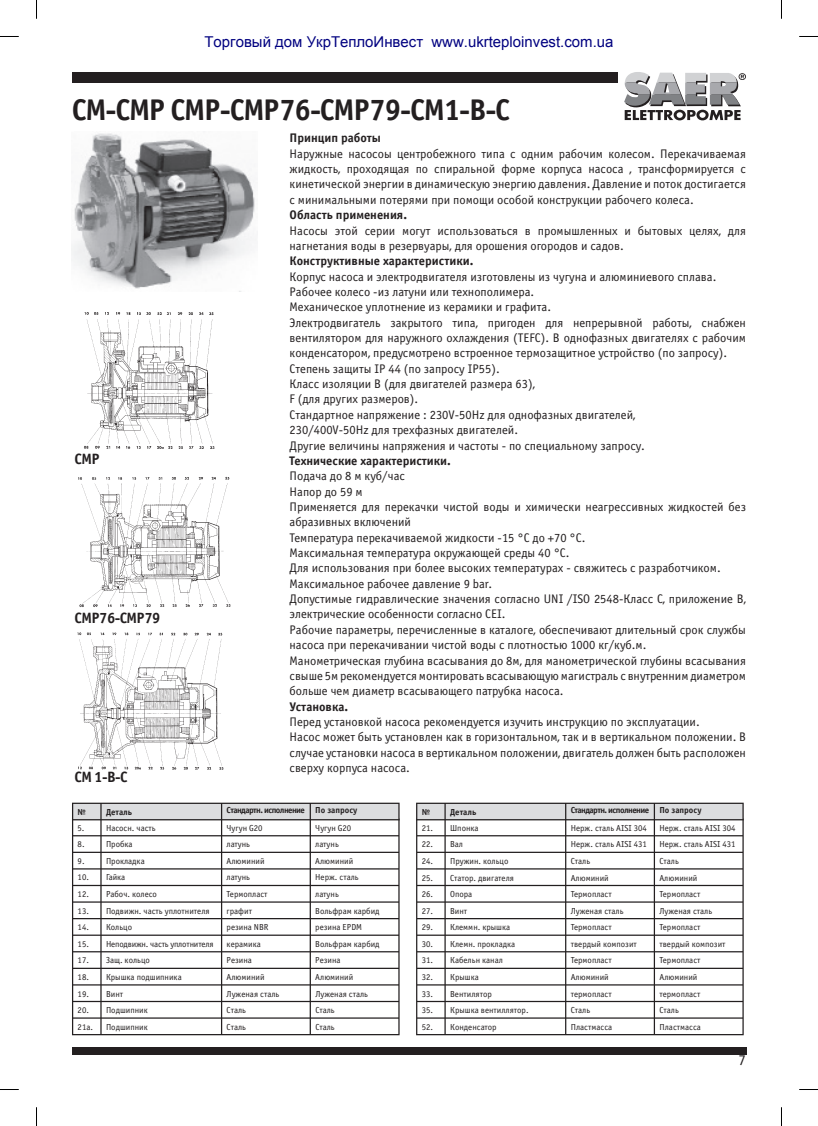
<style>
.page{position:relative;width:818px;height:1126px;background:#fff}
.page>*{position:absolute;margin:0;border:0;box-sizing:border-box;transform-origin:0 0}
.t1{font:700 30px "Officina Sans C";letter-spacing:-.04em;color:#231f20}
.t2{font:700 15px "Officina Sans C";letter-spacing:-.04em;color:#231f20}
.t3{font:15px "Officina Sans C";color:#231f20}
.t4{font:14.88px "Arial";color:#000080}
.t5{font:12.5px/15.4px "Officina Sans C";color:#231f20}
.t6{font:700 12.5px "Officina Sans C";color:#231f20}
.t7{font:8.75px "Officina Sans C";color:#231f20}
.t8{font:700 8.75px "Officina Sans C";letter-spacing:-.06em;color:#231f20}
.t9{font:8.75px "Officina Sans C";letter-spacing:-.02em;color:#231f20}
</style>
<div class="page">
<svg style="left:624px;top:72px;width:121px;height:48px"></svg>
<div style="left:72px;top:72px;width:545px;height:11px;background:#231f20"></div>
<div style="left:72px;top:1046px;width:673px;height:7px;background:#231f20"></div>
<img style="left:72px;top:133px;width:184px;height:159px">
<img style="left:84px;top:312px;width:131px;height:137px">
<img style="left:78px;top:476px;width:153px;height:131px">
<img style="left:77px;top:632px;width:147px;height:138px">
<hr style="left:72px;top:1033px;width:327px;height:2px;background:#231f20">
<hr style="left:416px;top:1033px;width:327px;height:2px;background:#231f20">
<svg style="left:72px;top:802px;width:327px;height:231px"></svg>
<hr style="left:72px;top:819px;width:327px;height:1px;background:#231f20">
<svg style="left:416px;top:802px;width:327px;height:231px"></svg>
<hr style="left:416px;top:819px;width:327px;height:1px;background:#231f20">
<svg style="left:0;top:36px;width:19px;height:1px"></svg>
<svg style="left:799px;top:36px;width:18px;height:1px"></svg>
<svg style="left:0;top:1089px;width:19px;height:1px"></svg>
<svg style="left:799px;top:1089px;width:18px;height:1px"></svg>
<svg style="left:36px;top:0;width:1px;height:19px"></svg>
<svg style="left:36px;top:1107px;width:1px;height:18px"></svg>
<p class="t4" style="left:204px;top:32px;width:410px">Торговый дом УкрТеплоИнвест www.ukrteploinvest.com.ua</p>
<h1 class="t1" style="left:72px;top:99px;width:439px">СМ-СМР СМР-СМР76-СМР79-СМ1-В-С</h1>
<p class="t2" style="left:75px;top:452px;width:27px">CMP</p>
<p class="t2" style="left:75px;top:611px;width:87px">CMP76-CMP79</p>
<p class="t2" style="left:75px;top:771px;width:54px">CM 1-B-C</p>
<p class="t6" style="left:289px;top:133px;width:93px">Принцип работы</p>
<p class="t5" style="left:289px;top:147px;width:457px;text-align:justify">Наружные насосоы центробежного типа с одним рабочим колесом. Перекачиваемая жидкость, проходящая по спиральной форме корпуса насоса , трансформируется с кинетической энергии в динамическую энергию давления. Давление и поток достигается с минимальными потерями при помощи особой конструкции рабочего колеса.</p>
<p class="t6" style="left:289px;top:210px;width:119px">Область применения.</p>
<p class="t5" style="left:289px;top:224px;width:457px">Насосы этой серии могут использоваться в промышленных и бытовых целях, для нагнетания воды в резервуары, для орошения огородов и садов.</p>
<p class="t6" style="left:289px;top:256px;width:185px">Конструктивные характеристики.</p>
<p class="t5" style="left:289px;top:270px;width:457px">Корпус насоса и электродвигателя изготовлены из чугуна и алюминиевого сплава.<br>Рабочее колесо -из латуни или технополимера.<br>Механическое уплотнение из керамики и графита.<br>Электродвигатель закрытого типа, пригоден для непрерывной работы, снабжен вентилятором для наружного охлаждения (TEFC). В однофазных двигателях с рабочим конденсатором, предусмотрено встроенное термозащитное устройство (по запросу).<br>Степень защиты IP 44 (по запросу IP55).<br>Класс изоляции В (для двигателей размера 63),<br>F (для других размеров).<br>Стандартное напряжение : 230V-50Hz для однофазных двигателей,<br>230/400V-50Hz для трехфазных двигателей.<br>Другие величины напряжения и частоты - по специальному запросу.</p>
<p class="t6" style="left:289px;top:456px;width:163px">Технические характеристики.</p>
<p class="t5" style="left:289px;top:469px;width:457px">Подача до 8 м куб/час<br>Напор до 59 м<br>Применяется для перекачки чистой воды и химически неагрессивных жидкостей без абразивных включений<br>Температура перекачиваемой жидкости -15 °С до +70 °С.<br>Максимальная температура окружающей среды 40 °С.<br>Для использования при более высоких температурах - свяжитесь с разработчиком.<br>Максимальное рабочее давление 9 bar.<br>Допустимые гидравлические значения согласно UNI /ISO 2548-Класс C, приложение В, электрические особенности согласно СЕI.<br>Рабочие параметры, перечисленные в каталоге, обеспечивают длительный срок службы насоса при перекачивании чистой воды с плотностью 1000 кг/куб.м.<br>Манометрическая глубина всасывания до 8м, для манометрической глубины всасывания свыше 5м рекомендуется монтировать всасывающую магистраль с внутренним диаметром больше чем диаметр всасывающего патрубка насоса.</p>
<p class="t6" style="left:289px;top:701px;width:60px">Установка.</p>
<p class="t5" style="left:289px;top:715px;width:457px">Перед установкой насоса рекомендуется изучить инструкцию по эксплуатации.<br>Насос может быть установлен как в горизонтальном, так и в вертикальном положении. В случае установки насоса в вертикальном положении, двигатель должен быть расположен сверху корпуса насоса.</p>
<p class="t8" style="left:78px;top:808px;width:10px">№</p>
<p class="t8" style="left:106px;top:808px;width:28px">Деталь</p>
<p class="t8" style="left:226px;top:806px;width:132px">Стандартн. исполнение По запросу</p>
<p class="t8" style="left:421px;top:808px;width:10px">№</p>
<p class="t8" style="left:450px;top:808px;width:28px">Деталь</p>
<p class="t8" style="left:570px;top:806px;width:132px">Стандартн. исполнение По запросу</p>
<p class="t7" style="left:78px;top:824px;width:8px">5.</p>
<p class="t7" style="left:106px;top:824px;width:51px">Насосн. часть</p>
<p class="t7" style="left:226px;top:824px;width:38px">Чугун G20</p>
<p class="t7" style="left:315px;top:824px;width:38px">Чугун G20</p>
<p class="t7" style="left:78px;top:841px;width:8px">8.</p>
<p class="t7" style="left:106px;top:841px;width:28px">Пробка</p>
<p class="t7" style="left:226px;top:841px;width:25px">латунь</p>
<p class="t7" style="left:315px;top:841px;width:25px">латунь</p>
<p class="t7" style="left:78px;top:857px;width:8px">9.</p>
<p class="t7" style="left:106px;top:857px;width:40px">Прокладка</p>
<p class="t7" style="left:226px;top:857px;width:39px">Алюминий</p>
<p class="t7" style="left:315px;top:857px;width:39px">Алюминий</p>
<p class="t7" style="left:78px;top:874px;width:49px">10. Гайка</p>
<p class="t7" style="left:226px;top:874px;width:25px">латунь</p>
<p class="t7" style="left:315px;top:874px;width:45px">Нерж. сталь</p>
<p class="t7" style="left:78px;top:890px;width:81px">12. Рабоч. колесо</p>
<p class="t7" style="left:226px;top:890px;width:42px">Термопласт</p>
<p class="t7" style="left:315px;top:890px;width:25px">латунь</p>
<p class="t7" style="left:78px;top:907px;width:133px">13. Подвижн. часть уплотнителя</p>
<p class="t7" style="left:226px;top:907px;width:27px">графит</p>
<p class="t7" style="left:315px;top:907px;width:66px">Вольфрам карбид</p>
<p class="t7" style="left:78px;top:923px;width:56px">14. Кольцо</p>
<p class="t7" style="left:226px;top:923px;width:43px">резина NBR</p>
<p class="t7" style="left:315px;top:923px;width:48px">резина EPDM</p>
<p class="t9" style="left:78px;top:940px;width:137px">15. Неподвижн. часть уплотнителя</p>
<p class="t7" style="left:226px;top:940px;width:36px">керамика</p>
<p class="t7" style="left:315px;top:940px;width:66px">Вольфрам карбид</p>
<p class="t7" style="left:78px;top:957px;width:74px">17. Защ. кольцо</p>
<p class="t7" style="left:226px;top:957px;width:27px">Резина</p>
<p class="t7" style="left:315px;top:957px;width:27px">Резина</p>
<p class="t7" style="left:78px;top:973px;width:105px">18. Крышка подшипника</p>
<p class="t7" style="left:226px;top:973px;width:39px">Алюминий</p>
<p class="t7" style="left:315px;top:973px;width:39px">Алюминий</p>
<p class="t7" style="left:78px;top:990px;width:47px">19. Винт</p>
<p class="t7" style="left:226px;top:990px;width:54px">Луженая сталь</p>
<p class="t7" style="left:315px;top:990px;width:54px">Луженая сталь</p>
<p class="t7" style="left:78px;top:1006px;width:72px">20. Подшипник</p>
<p class="t7" style="left:226px;top:1006px;width:21px">Сталь</p>
<p class="t7" style="left:315px;top:1006px;width:21px">Сталь</p>
<p class="t7" style="left:78px;top:1023px;width:17px">21a.</p>
<p class="t7" style="left:106px;top:1023px;width:43px">Подшипник</p>
<p class="t7" style="left:226px;top:1023px;width:21px">Сталь</p>
<p class="t7" style="left:315px;top:1023px;width:21px">Сталь</p>
<p class="t7" style="left:421px;top:824px;width:58px">21. Шпонка</p>
<p class="t7" style="left:570px;top:824px;width:78px">Нерж. сталь AISI 304</p>
<p class="t7" style="left:659px;top:824px;width:78px">Нерж. сталь AISI 304</p>
<p class="t7" style="left:421px;top:841px;width:43px">22. Вал</p>
<p class="t7" style="left:570px;top:841px;width:78px">Нерж. сталь AISI 431</p>
<p class="t7" style="left:659px;top:841px;width:78px">Нерж. сталь AISI 431</p>
<p class="t7" style="left:421px;top:857px;width:88px">24. Пружин. кольцо</p>
<p class="t7" style="left:570px;top:857px;width:21px">Сталь</p>
<p class="t7" style="left:659px;top:857px;width:21px">Сталь</p>
<p class="t7" style="left:421px;top:874px;width:94px">25. Статор. двигателя</p>
<p class="t7" style="left:570px;top:874px;width:39px">Алюминий</p>
<p class="t7" style="left:659px;top:874px;width:39px">Алюминий</p>
<p class="t7" style="left:421px;top:890px;width:52px">26. Опора</p>
<p class="t7" style="left:570px;top:890px;width:42px">Термопласт</p>
<p class="t7" style="left:659px;top:890px;width:42px">Термопласт</p>
<p class="t7" style="left:421px;top:907px;width:47px">27. Винт</p>
<p class="t7" style="left:570px;top:907px;width:54px">Луженая сталь</p>
<p class="t7" style="left:659px;top:907px;width:54px">Луженая сталь</p>
<p class="t7" style="left:421px;top:923px;width:90px">29. Клеммн. крышка</p>
<p class="t7" style="left:570px;top:923px;width:42px">Термопласт</p>
<p class="t7" style="left:659px;top:923px;width:42px">Термопласт</p>
<p class="t7" style="left:421px;top:940px;width:95px">30. Клемн. прокладка</p>
<p class="t7" style="left:570px;top:940px;width:68px">твердый композит</p>
<p class="t7" style="left:659px;top:940px;width:68px">твердый композит</p>
<p class="t7" style="left:421px;top:957px;width:83px">31. Кабельн канал</p>
<p class="t7" style="left:570px;top:957px;width:42px">Термопласт</p>
<p class="t7" style="left:659px;top:957px;width:42px">Термопласт</p>
<p class="t7" style="left:421px;top:973px;width:58px">32. Крышка</p>
<p class="t7" style="left:570px;top:973px;width:39px">Алюминий</p>
<p class="t7" style="left:659px;top:973px;width:39px">Алюминий</p>
<p class="t7" style="left:421px;top:990px;width:71px">33. Вентилятор</p>
<p class="t7" style="left:570px;top:990px;width:42px">термопласт</p>
<p class="t7" style="left:659px;top:990px;width:42px">термопласт</p>
<p class="t7" style="left:421px;top:1006px;width:108px">35. Крышка вентиллятор.</p>
<p class="t7" style="left:570px;top:1006px;width:21px">Сталь</p>
<p class="t7" style="left:659px;top:1006px;width:21px">Сталь</p>
<p class="t7" style="left:421px;top:1023px;width:76px">52. Конденсатор</p>
<p class="t7" style="left:570px;top:1023px;width:43px">Пластмасса</p>
<p class="t7" style="left:659px;top:1023px;width:43px">Пластмасса</p>
<p class="t3" style="left:738px;top:1054px;width:9px">7</p>
</div>
